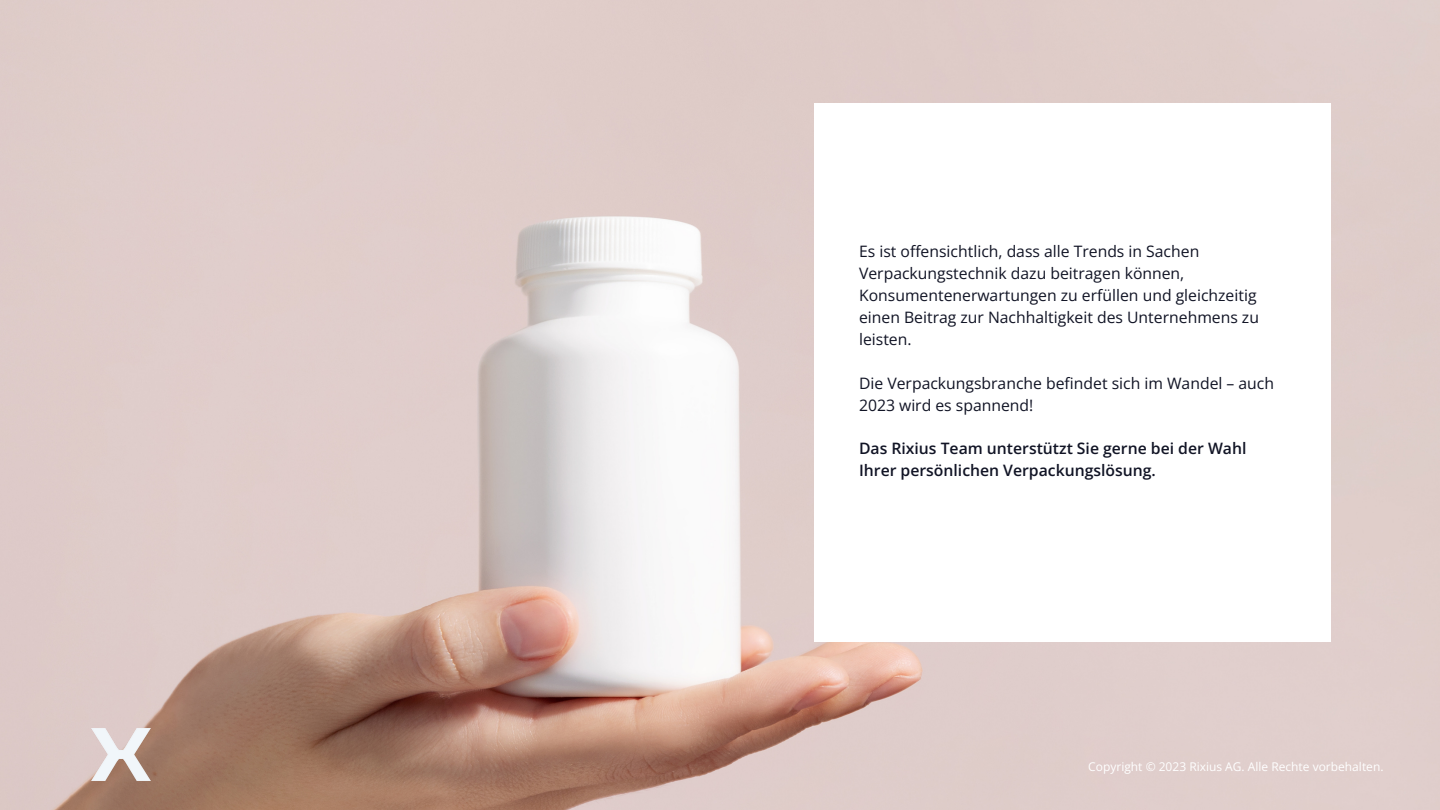
<style>
.page{position:relative;width:1440px;height:810px;background:#fff}
.page>*{position:absolute;margin:0;border:0;box-sizing:border-box;transform-origin:0 0}
.t1{font:15.75px/21.9px "Open Sans";color:#111425}
.t2{font:600 15.75px/21.9px "Open Sans";color:#111425}
.t3{font:12px "Open Sans";color:#fff}
</style>
<div class="page">
<img style="left:0;top:0;width:1439px;height:810px">
<div style="left:814px;top:104px;width:516px;height:537px;background:#fff"></div>
<img style="left:91px;top:729px;width:60px;height:51px">
<p class="t1" style="left:859px;top:240px;width:401px">Es ist offensichtlich, dass alle Trends in Sachen Verpackungstechnik dazu beitragen können, Konsumentenerwartungen zu erfüllen und gleichzeitig einen Beitrag zur Nachhaltigkeit des Unternehmens zu leisten.</p>
<p class="t1" style="left:859px;top:372px;width:416px">Die Verpackungsbranche befindet sich im Wandel – auch<br>2023 wird es spannend!</p>
<p class="t2" style="left:859px;top:437px;width:389px">Das Rixius Team unterstützt Sie gerne bei der Wahl<br>Ihrer persönlichen Verpackungslösung.</p>
<p class="t3" style="left:1088px;top:758px;width:297px">Copyright © 2023 Rixius AG. Alle Rechte vorbehalten.</p>
</div>
